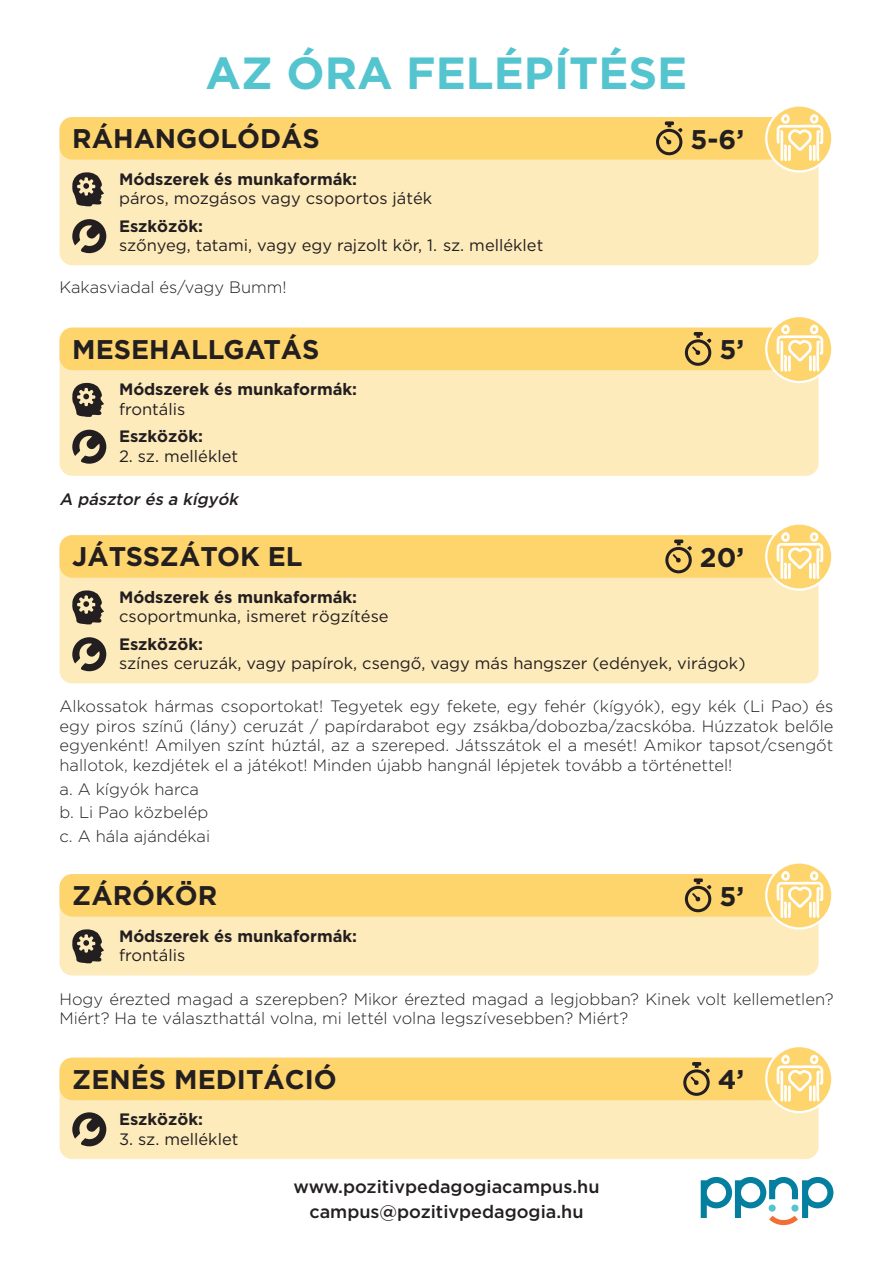
<style>
.page{position:relative;width:893px;height:1263px;background:#fff}
.page>*{position:absolute;margin:0;border:0;box-sizing:border-box;transform-origin:0 0}
.t1{font:700 45px "Gotham HTF";color:#54c5cf}
.jatek_neve{font:700 27px "Gotham HTF";color:#231f20}
.t2{font:500 18px/25.2px "Gotham HTF";color:#231f20;text-align:center}
.t3{font:16.5px/19.5px "Gotham Light H";color:#231f20}
.t4{font:16.5px "Gotham HTF";color:#231f20}
.t5{font:700 16.5px "Gotham HTF";color:#231f20}
.t6{font:italic 16.5px "Gotham Medium H";color:#231f20}
</style>
<div class="page">
<svg style="left:701px;top:1177px;width:132px;height:48px"></svg>
<div style="left:60px;top:117px;width:759px;height:148px;background:#feebbc;border-radius:13px"></div>
<div style="left:60px;top:117px;width:759px;height:43px;background:#fed46d;border-radius:13px"></div>
<svg style="left:656px;top:121px;width:27px;height:34px"></svg>
<svg style="left:72px;top:172px;width:32px;height:35px"></svg>
<svg style="left:765px;top:104px;width:68px;height:69px"></svg>
<svg style="left:776px;top:114px;width:47px;height:47px"></svg>
<svg style="left:72px;top:219px;width:34px;height:34px"></svg>
<div style="left:60px;top:328px;width:759px;height:148px;background:#feebbc;border-radius:13px"></div>
<div style="left:60px;top:874px;width:759px;height:101px;background:#feebbc;border-radius:13px"></div>
<div style="left:60px;top:535px;width:759px;height:148px;background:#feebbc;border-radius:13px"></div>
<div style="left:60px;top:328px;width:759px;height:42px;background:#fed46d;border-radius:13px"></div>
<div style="left:60px;top:874px;width:759px;height:42px;background:#fed46d;border-radius:13px"></div>
<div style="left:60px;top:535px;width:759px;height:43px;background:#fed46d;border-radius:13px"></div>
<svg style="left:685px;top:332px;width:26px;height:34px"></svg>
<svg style="left:685px;top:878px;width:26px;height:34px"></svg>
<svg style="left:665px;top:539px;width:27px;height:34px"></svg>
<svg style="left:72px;top:382px;width:32px;height:35px"></svg>
<svg style="left:72px;top:929px;width:32px;height:34px"></svg>
<svg style="left:72px;top:590px;width:32px;height:35px"></svg>
<svg style="left:765px;top:315px;width:68px;height:68px"></svg>
<svg style="left:776px;top:324px;width:47px;height:48px"></svg>
<svg style="left:765px;top:861px;width:68px;height:69px"></svg>
<svg style="left:776px;top:871px;width:47px;height:47px"></svg>
<svg style="left:765px;top:522px;width:68px;height:69px"></svg>
<svg style="left:776px;top:532px;width:47px;height:47px"></svg>
<svg style="left:72px;top:430px;width:34px;height:34px"></svg>
<svg style="left:72px;top:637px;width:34px;height:34px"></svg>
<div style="left:60px;top:1058px;width:759px;height:101px;background:#feebbc;border-radius:13px"></div>
<div style="left:60px;top:1058px;width:759px;height:42px;background:#fed46d;border-radius:13px"></div>
<svg style="left:683px;top:1062px;width:27px;height:34px"></svg>
<svg style="left:765px;top:1045px;width:68px;height:68px"></svg>
<svg style="left:776px;top:1054px;width:47px;height:48px"></svg>
<svg style="left:72px;top:1112px;width:34px;height:34px"></svg>
<p class="t1" style="left:206px;top:47px;width:483px">AZ ÓRA FELÉPÍTÉSE</p>
<p class="jatek_neve" style="left:72px;top:123px;width:249px">RÁHANGOLÓDÁS</p>
<p class="jatek_neve" style="left:690px;top:123px;width:55px">5-6’</p>
<p class="t5" style="left:119px;top:169px;width:240px">Módszerek és munkaformák:</p>
<p class="t4" style="left:119px;top:189px;width:315px">páros, mozgásos vagy csoportos játék</p>
<p class="t5" style="left:119px;top:216px;width:86px">Eszközök:</p>
<p class="t4" style="left:119px;top:236px;width:426px">szőnyeg, tatami, vagy egy rajzolt kör, 1. sz. melléklet</p>
<p class="t3" style="left:60px;top:277px;width:229px">Kakasviadal és/vagy Bumm!</p>
<p class="jatek_neve" style="left:72px;top:333px;width:249px">MESEHALLGATÁS</p>
<p class="t5" style="left:119px;top:380px;width:240px">Módszerek és munkaformák:</p>
<p class="t4" style="left:119px;top:400px;width:68px">frontális</p>
<p class="t5" style="left:119px;top:427px;width:86px">Eszközök:</p>
<p class="t4" style="left:119px;top:447px;width:121px">2. sz. melléklet</p>
<p class="t6" style="left:60px;top:490px;width:184px">A pásztor és a kígyók</p>
<p class="jatek_neve" style="left:72px;top:541px;width:232px">JÁTSSZÁTOK EL</p>
<p class="t5" style="left:119px;top:587px;width:240px">Módszerek és munkaformák:</p>
<p class="t4" style="left:119px;top:607px;width:271px">csoportmunka, ismeret rögzítése</p>
<p class="jatek_neve" style="left:719px;top:334px;width:26px">5’</p>
<p class="jatek_neve" style="left:700px;top:541px;width:46px">20’</p>
<p class="t5" style="left:119px;top:634px;width:86px">Eszközök:</p>
<p class="t4" style="left:119px;top:654px;width:628px">színes ceruzák, vagy papírok, csengő, vagy más hangszer (edények, virágok)</p>
<p class="t3" style="left:60px;top:697px;width:775px;text-align:justify">Alkossatok hármas csoportokat! Tegyetek egy fekete, egy fehér (kígyók), egy kék (Li Pao) és egy piros színű (lány) ceruzát / papírdarabot egy zsákba/dobozba/zacskóba. Húzzatok belőle egyenként! Amilyen színt húztál, az a szereped. Játsszátok el a mesét! Amikor tapsot/csengőt hallotok, kezdjétek el a játékot! Minden újabb hangnál lépjetek tovább a történettel!</p>
<p class="t3" style="left:60px;top:779px;width:141px">a. A kígyók harca</p>
<p class="t3" style="left:60px;top:803px;width:150px">b. Li Pao közbelép</p>
<p class="t3" style="left:60px;top:826px;width:152px">c. A hála ajándékai</p>
<p class="jatek_neve" style="left:72px;top:880px;width:147px">ZÁRÓKÖR</p>
<p class="t5" style="left:119px;top:926px;width:240px">Módszerek és munkaformák:</p>
<p class="t4" style="left:119px;top:946px;width:68px">frontális</p>
<p class="jatek_neve" style="left:719px;top:880px;width:26px">5’</p>
<p class="t3" style="left:60px;top:989px;width:775px">Hogy érezted magad a szerepben? Mikor érezted magad a legjobban? Kinek volt kellemetlen?<br>Miért? Ha te választhattál volna, mi lettél volna legszívesebben? Miért?</p>
<p class="jatek_neve" style="left:72px;top:1063px;width:266px">ZENÉS MEDITÁCIÓ</p>
<p class="jatek_neve" style="left:718px;top:1064px;width:28px">4’</p>
<p class="t5" style="left:119px;top:1110px;width:86px">Eszközök:</p>
<p class="t4" style="left:119px;top:1130px;width:121px">3. sz. melléklet</p>
<p class="t2" style="left:293px;top:1174px;width:308px">www.pozitivpedagogiacampus.hu campus@pozitivpedagogia.hu</p>
</div>
